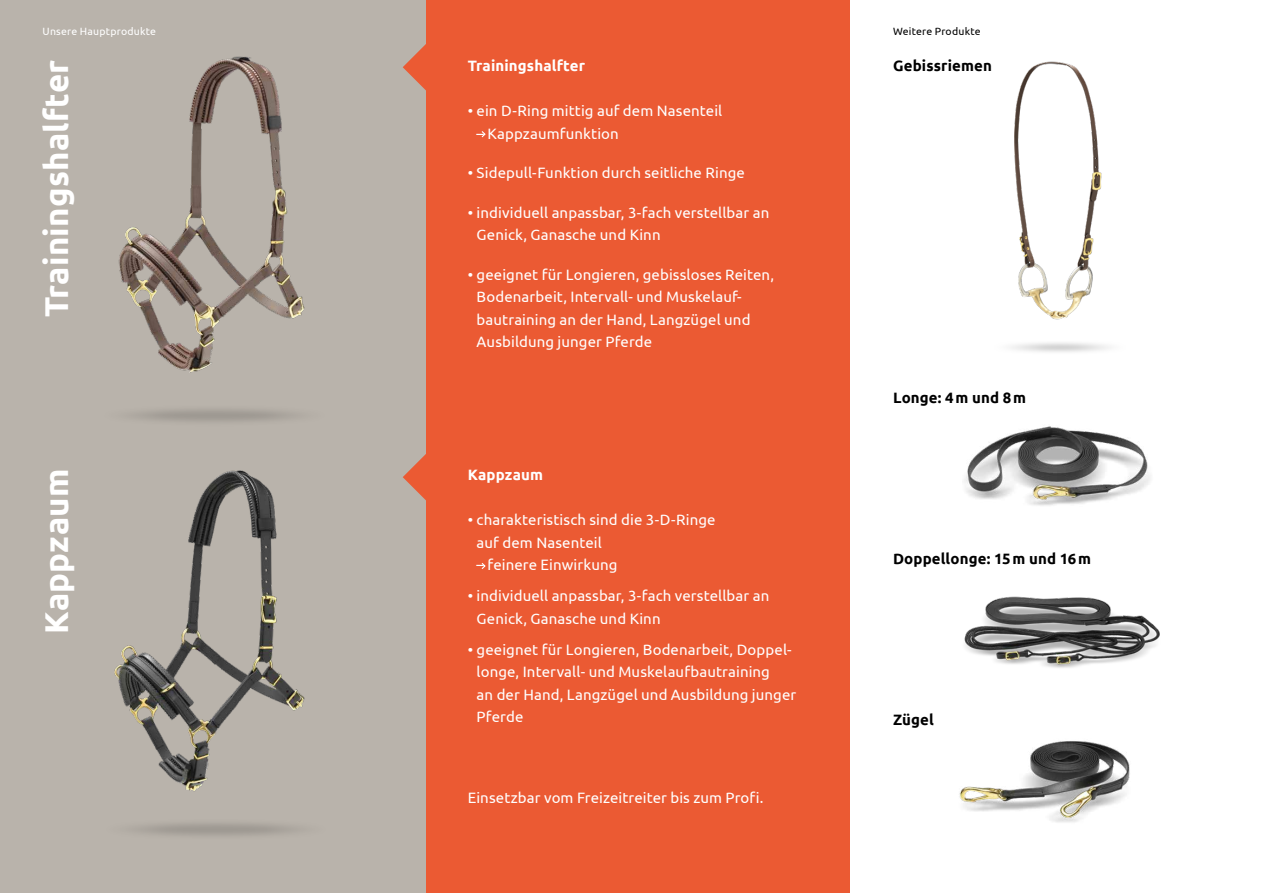
<style>
.page{position:relative;width:1263px;height:893px;background:#fff}
.page>*{position:absolute;margin:0;border:0;box-sizing:border-box;transform-origin:0 0}
.t1{font:700 33px "Ubuntu";letter-spacing:.01em;color:#fff}
.t2{font:15px/22.5px "Ubuntu";letter-spacing:.005em;color:#fff}
.t3{font:700 15px "Ubuntu";letter-spacing:.01em;color:#000}
.t4{font:700 15px "Ubuntu";letter-spacing:.01em;color:#fff}
.t5{font:10.5px "Ubuntu";letter-spacing:.02em;color:#fff}
.t6{font:10.5px "Ubuntu";letter-spacing:.02em;color:#000}
</style>
<div class="page">
<div style="left:425px;top:0;width:425px;height:893px;background:#eb5a33"></div>
<div style="left:0;top:0;width:425px;height:893px;background:#b9b3ab"></div>
<img style="left:118px;top:56px;width:187px;height:366px">
<img style="left:114px;top:470px;width:191px;height:366px">
<img style="left:959px;top:741px;width:171px;height:81px">
<img style="left:1011px;top:61px;width:98px;height:291px">
<img style="left:964px;top:426px;width:186px;height:80px">
<img style="left:964px;top:596px;width:196px;height:72px">
<svg style="left:403px;top:40px;width:23px;height:55px"></svg>
<svg style="left:403px;top:449px;width:23px;height:56px"></svg>
<svg style="left:481px;top:131px;width:5px;height:7px"></svg>
<svg style="left:481px;top:563px;width:5px;height:6px"></svg>
<p class="t5" style="left:43px;top:25px;width:115px">Unsere Hauptprodukte</p>
<h1 class="t1" style="left:36px;top:317px;width:259px;rotate:-90deg">Trainingshalfter</h1>
<h1 class="t1" style="left:36px;top:634px;width:167px;rotate:-90deg">Kappzaum</h1>
<p class="t4" style="left:468px;top:57px;width:119px">Trainingshalfter</p>
<p class="t2" style="left:468px;top:99px;width:256px">• ein D-Ring mittig auf dem Nasenteil</p>
<p class="t2" style="left:477px;top:122px;width:144px">– Kappzaumfunktion</p>
<p class="t2" style="left:468px;top:161px;width:279px">• Sidepull-Funktion durch seitliche Ringe</p>
<p class="t2" style="left:477px;top:201px;width:294px;text-indent:-9px">• individuell anpassbar, 3-fach verstellbar an<br>Genick, Ganasche und Kinn</p>
<p class="t2" style="left:477px;top:263px;width:299px;text-indent:-9px">• geeignet für Longieren, gebissloses Reiten, Bodenarbeit, Intervall- und Muskelauf&shy;bautraining an der Hand, Langzügel und Ausbildung junger Pferde</p>
<p class="t4" style="left:468px;top:466px;width:77px">Kappzaum</p>
<p class="t2" style="left:477px;top:508px;width:241px;text-indent:-9px">• charakteristisch sind die 3-D-Ringe auf dem Nasenteil</p>
<p class="t2" style="left:477px;top:553px;width:142px">– feinere Einwirkung</p>
<p class="t2" style="left:477px;top:584px;width:294px;text-indent:-9px">• individuell anpassbar, 3-fach verstellbar an<br>Genick, Ganasche und Kinn</p>
<p class="t2" style="left:477px;top:638px;width:321px;text-indent:-9px">• geeignet für Longieren, Bodenarbeit, Doppel&shy;longe, Intervall- und Muskelaufbautraining<br>an der Hand, Langzügel und Ausbildung junger Pferde</p>
<p class="t2" style="left:468px;top:785px;width:297px">Einsetzbar vom Freizeitreiter bis zum Profi.</p>
<p class="t6" style="left:893px;top:25px;width:89px">Weitere Produkte</p>
<p class="t3" style="left:893px;top:57px;width:100px">Gebissriemen</p>
<p class="t3" style="left:893px;top:389px;width:135px">Longe: 4m und 8m</p>
<p class="t3" style="left:893px;top:550px;width:200px">Doppellonge: 15m und 16m</p>
<p class="t3" style="left:893px;top:710px;width:42px">Zügel</p>
</div>
